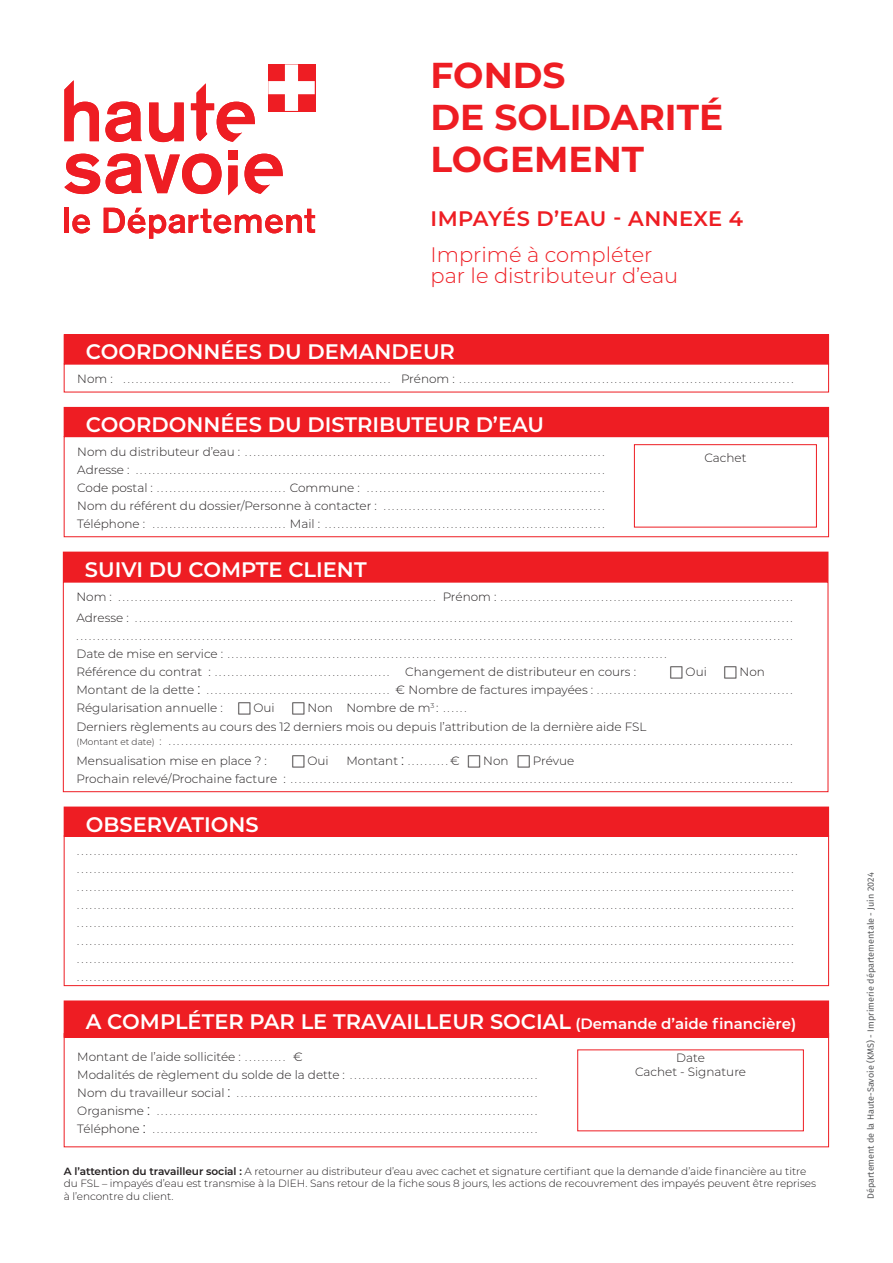
<style>
.page{position:relative;width:893px;height:1263px;background:#fff}
.page>*{position:absolute;margin:0;border:0;box-sizing:border-box;transform-origin:0 0}
.t1{font:700 36px/42px "Montserrat";color:#ee1d23}
.t2{font:600 21px "Montserrat";color:#fff}
.t3{font:300 21px/21px "Montserrat";color:#ee1d23}
.t4{font:600 21px "Montserrat";letter-spacing:.02em;color:#ee1d23}
.t5{font:300 12px/18.8px "Montserrat";color:#231f20}
.t6{font:300 10.5px/18px "Montserrat";letter-spacing:-.005em;color:#231f20}
.t7{font:9px "Fira Sans";color:#57585a}
.s1{font-size:12px}
.s2{font-size:15px}
.s3{font-size:10.5px}
.s4{font-size:9px}
.s5{font-weight:600}
</style>
<div class="page">
<div style="left:64px;top:407px;width:765px;height:29px;background:#ee1d23"></div>
<div style="left:64px;top:436px;width:765px;height:101px;border:1px solid #ee1d23"></div>
<svg style="left:64px;top:80px;width:35px;height:61px"></svg>
<svg style="left:64px;top:154px;width:36px;height:40px"></svg>
<svg style="left:244px;top:154px;width:39px;height:40px"></svg>
<svg style="left:105px;top:102px;width:37px;height:40px"></svg>
<svg style="left:106px;top:153px;width:116px;height:41px"></svg>
<svg style="left:149px;top:103px;width:35px;height:39px"></svg>
<svg style="left:228px;top:166px;width:10px;height:29px"></svg>
<svg style="left:191px;top:83px;width:64px;height:59px"></svg>
<div style="left:228px;top:150px;width:10px;height:9px;background:#ee1d23"></div>
<div style="left:64px;top:208px;width:5px;height:25px;background:#ee1d23"></div>
<svg style="left:72px;top:215px;width:18px;height:18px"></svg>
<svg style="left:104px;top:208px;width:211px;height:31px"></svg>
<div style="left:268px;top:64px;width:47px;height:48px;background:#ee1d23"></div>
<svg style="left:268px;top:64px;width:47px;height:47px"></svg>
<div style="left:64px;top:335px;width:765px;height:29px;background:#ee1d23"></div>
<div style="left:64px;top:334px;width:765px;height:30px;border:1px solid #ee1d23"></div>
<div style="left:63px;top:552px;width:765px;height:29px;background:#ee1d23"></div>
<div style="left:63px;top:552px;width:765px;height:30px;border:1px solid #ee1d23"></div>
<div style="left:63px;top:582px;width:765px;height:210px;border:1px solid #ee1d23"></div>
<div style="left:64px;top:835px;width:765px;height:151px;border:1px solid #ee1d23"></div>
<div style="left:64px;top:807px;width:765px;height:29px;background:#ee1d23"></div>
<div style="left:64px;top:1001px;width:765px;height:36px;background:#ee1d23"></div>
<div style="left:64px;top:1000px;width:765px;height:37px;border:1px solid #ee1d23"></div>
<div style="left:64px;top:1033px;width:765px;height:114px;border:1px solid #ee1d23"></div>
<div style="left:634px;top:444px;width:183px;height:83px;border:1px solid #ee1d23"></div>
<h1 class="t1" style="left:431px;top:52px;width:294px">FONDS<br>DE SOLIDARITÉ<br>LOGEMENT</h1>
<h2 class="t4" style="left:431px;top:204px;width:314px">IMPAYÉS D’EAU - ANNEXE 4</h2>
<h2 class="t3" style="left:431px;top:243px;width:249px">Imprimé à compléter par le distributeur d’eau</h2>
<h2 class="t2" style="left:86px;top:337px;width:371px">COORDONNÉES DU DEMANDEUR</h2>
<p class="t6" style="left:77px;top:370px;width:718px"><span class="s1">Nom :</span> ................................................................ <span class="s1">Prénom :</span> ................................................................................</p>
<h2 class="t2" style="left:86px;top:410px;width:460px">COORDONNÉES DU DISTRIBUTEUR D’EAU</h2>
<p class="t6" style="left:77px;top:443px;width:529px;text-align:justify"><span class="s1">Nom du distributeur d’eau :</span> ......................................................................................<br><span class="s1">Adresse :</span> ................................................................................................................<br><span class="s1">Code postal :</span> ............................... <span class="s1">Commune :</span> .........................................................<br><span class="s1">Nom du référent du dossier/Personne à contacter :</span> .....................................................<br><span class="s1">Téléphone :</span> ................................ <span class="s1">Mail :</span> ...................................................................</p>
<p class="t5" style="left:704px;top:448px;width:44px">Cachet</p>
<h2 class="t2" style="left:85px;top:554px;width:283px">SUIVI DU COMPTE CLIENT</h2>
<p class="t6" style="left:76px;top:587px;width:718px;line-height:21px"><span class="s1">Nom :</span> ............................................................................ <span class="s1">Prénom :</span> ......................................................................<br><span class="s1">Adresse :</span> .............................................................................................................................................................</p>
<p class="t6" style="left:76px;top:627px;width:718px">...........................................................................................................................................................................<br><span class="s1">Date de mise en service :</span> .........................................................................................................<br><span class="s1">Référence du contrat :</span> ..........................................</p>
<p class="t5" style="left:405px;top:662px;width:232px">Changement de distributeur en cours :</p>
<p class="t5" style="left:686px;top:662px;width:23px">Oui</p>
<p class="t5" style="left:740px;top:662px;width:27px">Non</p>
<p class="t6" style="left:76px;top:681px;width:718px"><span class="s1">Montant de la dette</span> <span class="s2">:</span> ............................................ <span class="s1">€Nombre de factures impayées :</span> ...............................................</p>
<p class="t5" style="left:76px;top:698px;width:148px">Régularisation annuelle :</p>
<p class="t5" style="left:254px;top:698px;width:23px">Oui</p>
<p class="t5" style="left:76px;top:698px;width:572px;text-indent:231px">Non Nombre de m<sup>3</sup> : <span class="s3">. . . . . .<br></span>Derniers règlements au cours des 12 derniers mois ou depuis l’attribution de la dernière aide FSL</p>
<p class="t6" style="left:76px;top:731px;width:718px"><span class="s4">(Montant et date)</span> : .....................................................................................................................................................</p>
<p class="t5" style="left:76px;top:751px;width:192px">Mensualisation mise en place ? :</p>
<p class="t5" style="left:308px;top:751px;width:23px">Oui</p>
<p class="t6" style="left:346px;top:752px;width:115px"><span class="s1">Montant</span> <span class="s2">:</span> ..........<span class="s1">€</span></p>
<p class="t5" style="left:483px;top:751px;width:27px">Non</p>
<p class="t5" style="left:533px;top:751px;width:43px">Prévue</p>
<p class="t6" style="left:76px;top:770px;width:718px"><span class="s1">Prochain relevé/Prochaine facture :</span> ........................................................................................................................</p>
<h2 class="t2" style="left:86px;top:809px;width:175px">OBSERVATIONS</h2>
<p class="t6" style="left:77px;top:842px;width:722px">............................................................................................................................................................................ ........................................................................................................................................................................... ........................................................................................................................................................................... ........................................................................................................................................................................... ........................................................................................................................................................................... ........................................................................................................................................................................... ........................................................................................................................................................................... ...........................................................................................................................................................................</p>
<h2 class="t2" style="left:86px;top:1007px;width:712px">A COMPLÉTER PAR LE TRAVAILLEUR SOCIAL <span class="s2">(Demande d’aide financière)</span></h2>
<p class="t5" style="left:77px;top:1047px;width:227px">Montant de l’aide sollicitée : <span class="s3">. . . . . . . . . .</span> €</p>
<p class="t6" style="left:77px;top:1066px;width:461px;text-align:justify"><span class="s1">Modalités de règlement du solde de la dette :</span> .............................................<br><span class="s1">Nom du travailleur social</span> <span class="s2">:</span> ........................................................................<br><span class="s1">Organisme</span> <span class="s2">:</span> ...........................................................................................<br><span class="s1">Téléphone</span> <span class="s2">:</span> ............................................................................................</p>
<p class="t5" style="left:635px;top:1050px;width:113px;line-height:14.4px;text-align:center">Date<br>Cachet - Signature</p>
<p class="t6" style="left:64px;top:1164px;width:754px;line-height:12.6px"><span class="s5">A l’attention du travailleur social :</span> A retourner au distributeur d’eau avec cachet et signature certifiant que la demande d’aide financière au titre du FSL – impayés d’eau est transmise à la DIEH. Sans retour de la fiche sous 8 jours, les actions de recouvrement des impayés peuvent être reprises à l’encontre du client.</p>
<p class="t7" style="left:864px;top:1199px;width:328px;rotate:-90deg">Département de la Haute-Savoie (KMS) - Imprimerie départementale - Juin 2024</p>
</div>
